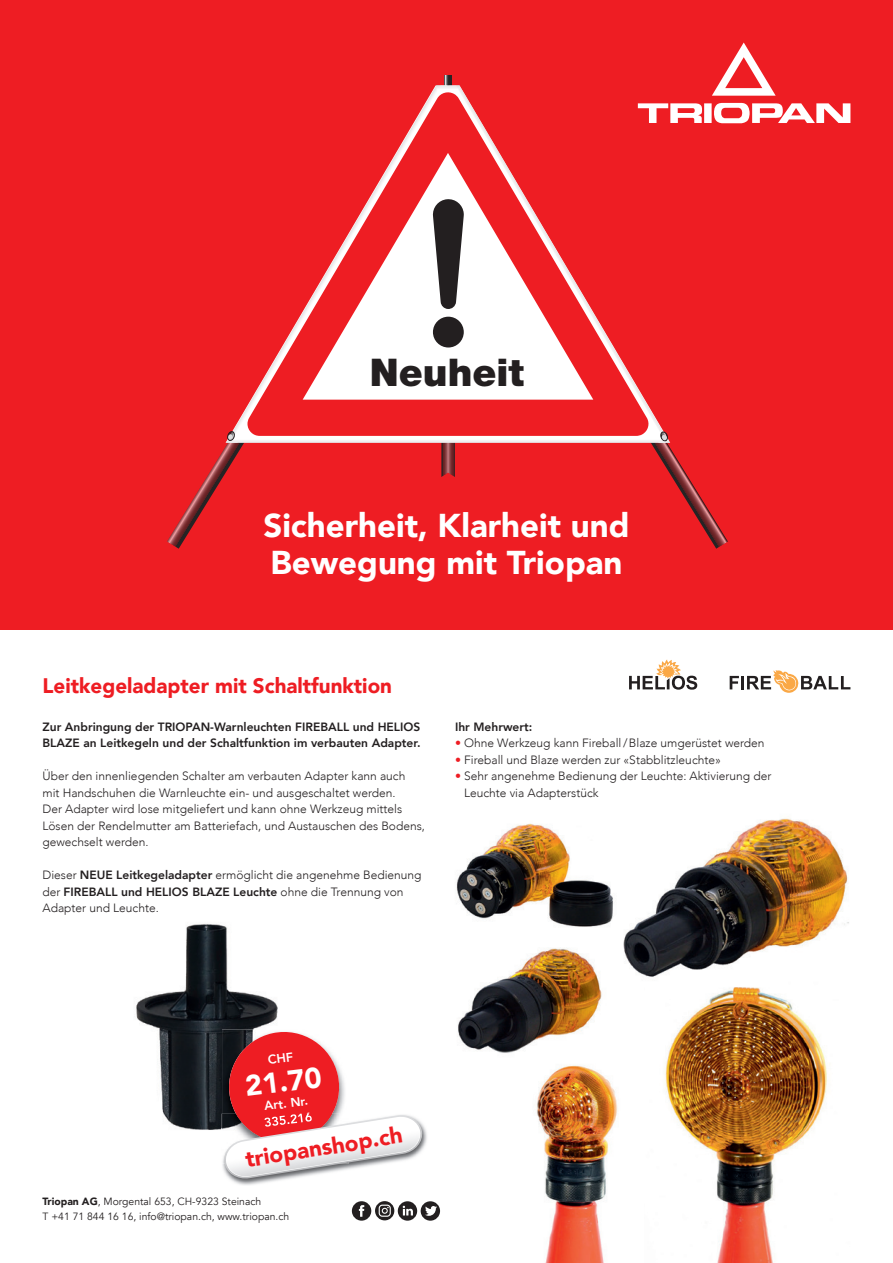
<style>
.page{position:relative;width:893px;height:1263px;background:#fff}
.page>*{position:absolute;margin:0;border:0;box-sizing:border-box;transform-origin:0 0}
.t1{font:900 38.25px "Helvetica Neue";color:#231f20}
.t2{font:900 33px/37.5px "Avenir";color:#fff}
.t3{font:900 28.8px "Avenir";color:#fff}
.t4{font:900 22.5px "Avenir";color:#ee1d23}
.t5{font:900 21px "Avenir";color:#ee1d23}
.t6{font:800 12.6px "Avenir";color:#fff}
.t7{font:300 12px/16.5px "Avenir";color:#231f20}
.t8{font:800 12px/16.5px "Avenir";color:#231f20}
.t9{font:10.5px/15px "Avenir";color:#231f20}
.s1{font-weight:800}
.s2{color:#ee1d23}
.s3{font-weight:900}
</style>
<div class="page">
<div style="left:0;top:0;width:893px;height:629px;background:#ee1d23"></div>
<svg style="left:713px;top:43px;width:63px;height:53px"></svg>
<svg style="left:728px;top:103px;width:122px;height:20px"></svg>
<svg style="left:175px;top:442px;width:52px;height:107px"></svg>
<svg style="left:668px;top:93px;width:60px;height:449px"></svg>
<svg style="left:660px;top:93px;width:10px;height:350px"></svg>
<svg style="left:247px;top:103px;width:403px;height:305px"></svg>
<hr style="left:227px;top:441px;width:442px;height:1px;background:#ececee">
<hr style="left:226px;top:442px;width:443px;height:1px;background:#e1e2e4">
<svg style="left:227px;top:408px;width:441px;height:69px"></svg>
<svg style="left:314px;top:76px;width:277px;height:271px"></svg>
<img style="left:458px;top:948px;width:144px;height:105px">
<svg style="left:629px;top:659px;width:68px;height:31px"></svg>
<svg style="left:730px;top:670px;width:120px;height:23px"></svg>
<svg style="left:421px;top:1201px;width:19px;height:20px"></svg>
<img style="left:456px;top:823px;width:157px;height:104px">
<img style="left:536px;top:1065px;width:82px;height:198px">
<img style="left:665px;top:987px;width:162px;height:276px">
<img style="left:623px;top:818px;width:226px;height:159px">
<img style="left:136px;top:923px;width:142px;height:207px">
<svg style="left:210px;top:1027px;width:227px;height:193px"></svg>
<h1 class="t1" style="left:370px;top:350px;width:156px">Neuheit</h1>
<h2 class="t2" style="left:263px;top:505px;width:368px">Sicherheit, Klarheit und<br>Bewegung mit Triopan</h2>
<h3 class="t5" style="left:43px;top:668px;width:351px">Leitkegeladapter mit Schaltfunktion</h3>
<p class="t8" style="left:43px;top:718px;width:380px">Zur Anbringung der TRIOPAN-Warnleuchten FIREBALL und HELIOS<br>BLAZE an Leitkegeln und der Schaltfunktion im verbauten Adapter.</p>
<p class="t7" style="left:43px;top:768px;width:384px">Über den innenliegenden Schalter am verbauten Adapter kann auch mit Handschuhen die Warnleuchte ein- und ausgeschaltet werden.<br>Der Adapter wird lose mitgeliefert und kann ohne Werkzeug mittels Lösen der Rendelmutter am Batteriefach, und Austauschen des Bodens, gewechselt werden.</p>
<p class="t7" style="left:43px;top:867px;width:381px">Dieser <span class="s1">NEUE Leitkegeladapter</span> ermöglicht die angenehme Bedienung der <span class="s1">FIREBALL und HELIOS BLAZE Leuchte</span> ohne die Trennung von<br>Adapter und Leuchte.</p>
<p class="t8" style="left:455px;top:718px;width:79px">Ihr Mehrwert:</p>
<p class="t7" style="left:455px;top:735px;width:311px"><span class="s2">•</span> Ohne Werkzeug kann Fireball / Blaze umgerüstet werden</p>
<p class="t7" style="left:455px;top:751px;width:267px"><span class="s2">•</span> Fireball und Blaze werden zur «Stabblitzleuchte»</p>
<p class="t7" style="left:464px;top:768px;width:309px;text-indent:-9px"><span class="s2">•</span> Sehr angenehme Bedienung der Leuchte: Aktivierung der<br>Leuchte via Adapterstück</p>
<h3 class="t3" style="left:242px;top:1061px;width:78px;rotate:-7deg">21.70</h3>
<p class="t6" style="left:263px;top:1096px;width:45px;rotate:-7deg">Art. Nr.</p>
<h3 class="t4" style="left:242px;top:1140px;width:160px;rotate:-9deg">triopanshop.ch</h3>
<p class="t9" style="left:43px;top:1194px;width:248px"><span class="s3">Triopan AG</span>, Morgental 653, CH-9323 Steinach<br>T +41 71 844 16 16, info@triopan.ch, www.triopan.ch</p>
</div>
